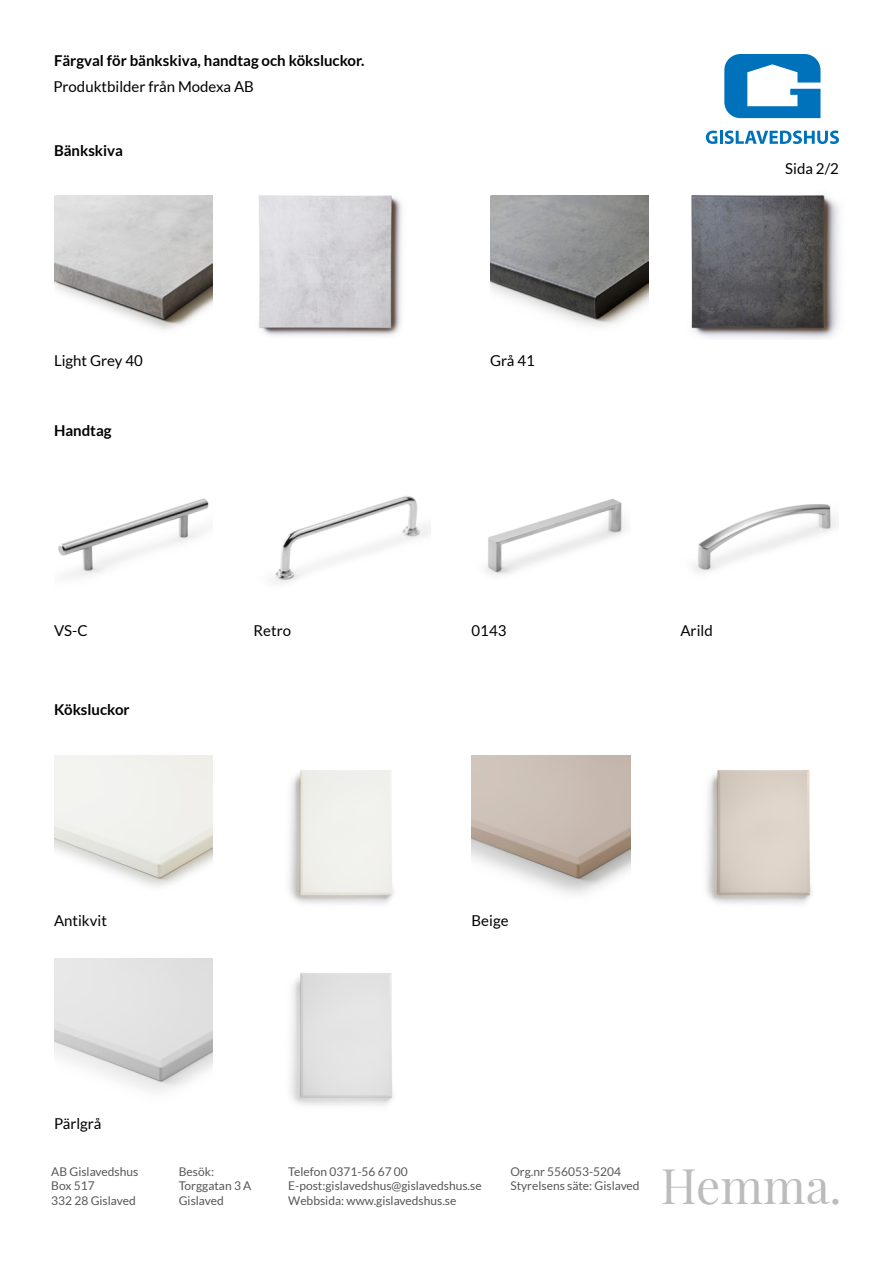
<style>
.page{position:relative;width:893px;height:1263px;background:#fff}
.page>*{position:absolute;margin:0;border:0;box-sizing:border-box;transform-origin:0 0}
.t1{font:48px "Playfair Display";color:#bcbcbc}
.t2{font:15px "Lato";color:#000}
.t3{font:700 15px "Lato";color:#000}
.t4{font:12px "Lato";color:#575756}
</style>
<div class="page">
<svg style="left:724px;top:54px;width:96px;height:64px"></svg>
<svg style="left:706px;top:131px;width:133px;height:13px"></svg>
<img style="left:54px;top:196px;width:159px;height:134px">
<img style="left:58px;top:498px;width:151px;height:79px">
<img style="left:54px;top:755px;width:159px;height:132px">
<img style="left:54px;top:958px;width:159px;height:134px">
<img style="left:485px;top:498px;width:141px;height:78px">
<img style="left:472px;top:755px;width:158px;height:140px">
<img style="left:693px;top:504px;width:145px;height:68px">
<img style="left:706px;top:770px;width:106px;height:134px">
<img style="left:490px;top:196px;width:159px;height:130px">
<img style="left:259px;top:195px;width:143px;height:141px">
<img style="left:271px;top:496px;width:159px;height:87px">
<img style="left:289px;top:770px;width:105px;height:134px">
<img style="left:290px;top:973px;width:103px;height:133px">
<img style="left:691px;top:195px;width:148px;height:144px">
<p class="t3" style="left:54px;top:52px;width:312px">Färgval för bänkskiva, handtag och köksluckor.</p>
<p class="t2" style="left:53px;top:78px;width:202px">Produktbilder från Modexa AB</p>
<p class="t3" style="left:54px;top:142px;width:71px">Bänkskiva</p>
<p class="t2" style="left:54px;top:353px;width:90px">Light Grey 40</p>
<p class="t3" style="left:54px;top:422px;width:59px">Handtag</p>
<p class="t2" style="left:54px;top:622px;width:35px">VS-C</p>
<p class="t3" style="left:54px;top:701px;width:77px">Köksluckor</p>
<p class="t2" style="left:254px;top:622px;width:39px">Retro</p>
<p class="t2" style="left:490px;top:353px;width:46px">Grå 41</p>
<p class="t2" style="left:472px;top:622px;width:36px">0143</p>
<p class="t2" style="left:785px;top:160px;width:55px">Sida 2/2</p>
<p class="t2" style="left:680px;top:622px;width:34px">Arild</p>
<p class="t2" style="left:54px;top:912px;width:54px">Antikvit</p>
<p class="t2" style="left:472px;top:912px;width:38px">Beige</p>
<p class="t2" style="left:54px;top:1115px;width:49px">Pärlgrå</p>
<p class="t4" style="left:51px;top:1165px;width:89px">AB Gislavedshus</p>
<p class="t4" style="left:179px;top:1165px;width:37px">Besök:</p>
<p class="t4" style="left:288px;top:1165px;width:121px">Telefon 0371-56 67 00</p>
<p class="t4" style="left:510px;top:1165px;width:112px">Org.nr 556053-5204</p>
<p class="t4" style="left:51px;top:1179px;width:45px">Box 517</p>
<p class="t4" style="left:179px;top:1179px;width:74px">Torggatan 3 A</p>
<p class="t4" style="left:288px;top:1179px;width:195px">E-post:gislavedshus@gislavedshus.se</p>
<p class="t4" style="left:510px;top:1179px;width:131px">Styrelsens säte: Gislaved</p>
<p class="t4" style="left:51px;top:1193px;width:86px">332 28 Gislaved</p>
<p class="t4" style="left:179px;top:1193px;width:47px">Gislaved</p>
<p class="t4" style="left:288px;top:1193px;width:170px">Webbsida: www.gislavedshus.se</p>
<h1 class="t1" style="left:661px;top:1148px;width:183px">Hemma.</h1>
</div>
